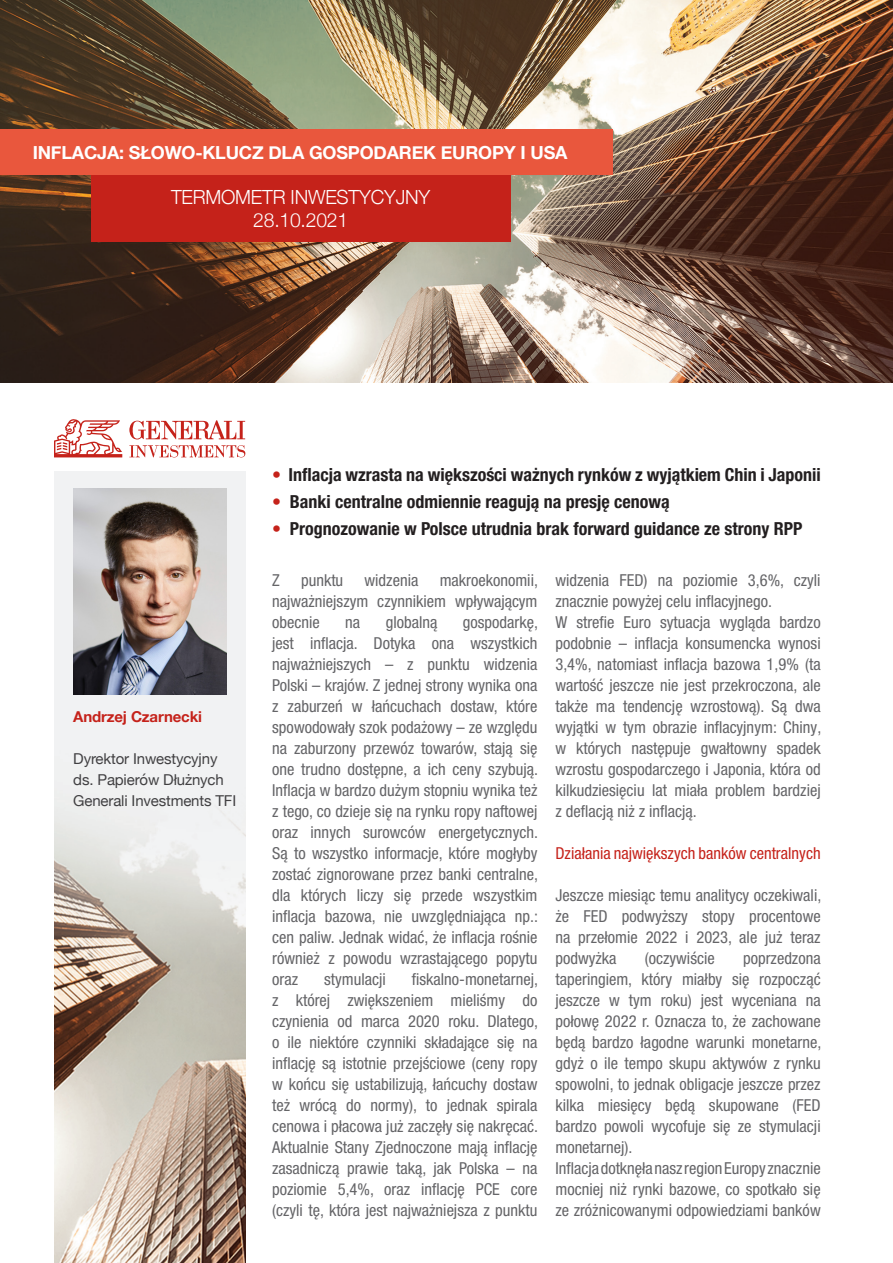
<style>
.page{position:relative;width:893px;height:1263px;background:#fff}
.page>*{position:absolute;margin:0;border:0;box-sizing:border-box;transform-origin:0 0}
.t1{font:300 19.5px "Helvetica Neue";letter-spacing:-.01em;color:#fff}
.t2{font:700 condensed 18px "Helvetica Neue LT Pro";color:#231f20}
.t3{font:700 18px "Helvetica Neue";letter-spacing:-.01em;color:#fff}
.t4{font:condensed 16.5px/21px "Helvetica Neue LT Pro";color:#656568;text-align:justify}
.t5{font:condensed 16.5px "Helvetica Neue LT Pro";color:#c5221a}
.t6{font:15px/21px "Helvetica Neue";letter-spacing:-.01em;color:#414042}
.t7{font:700 15px "Helvetica Neue";letter-spacing:-.01em;color:#c5221a}
.s1{font-weight:400;color:#c5221a}
.s2{color:#c5221a}
</style>
<div class="page">
<img style="left:0;top:0;width:893px;height:383px">
<svg style="left:54px;top:419px;width:68px;height:38px"></svg>
<svg style="left:129px;top:445px;width:116px;height:12px"></svg>
<svg style="left:129px;top:420px;width:116px;height:19px"></svg>
<img style="left:54px;top:471px;width:192px;height:792px">
<div style="left:91px;top:175px;width:420px;height:66px;background:#c5221a"></div>
<div style="left:0;top:129px;width:612px;height:46px;background:#e9573d"></div>
<img style="left:73px;top:489px;width:153px;height:205px">
<p class="t3" style="left:33px;top:139px;width:536px">INFLACJA: SŁOWO-KLUCZ DLA GOSPODAREK EUROPY I USA</p>
<p class="t1" style="left:171px;top:181px;width:261px">TERMOMETR INWESTYCYJNY</p>
<p class="t1" style="left:253px;top:204px;width:96px">28.10.2021</p>
<p class="t7" style="left:73px;top:705px;width:130px">Andrzej Czarnecki</p>
<p class="t6" style="left:73px;top:749px;width:152px">Dyrektor Inwestycyjny ds. Papierów Dłużnych</p>
<p class="t6" style="left:73px;top:791px;width:164px">Generali Investments TFI</p>
<p class="t2" style="left:272px;top:464px;width:550px"><span class="s1">•</span> Inflacja wzrasta na większości ważnych rynków z wyjątkiem Chin i Japonii</p>
<p class="t2" style="left:272px;top:491px;width:399px"><span class="s2">•</span> Banki centralne odmiennie reagują na presję cenową</p>
<p class="t2" style="left:272px;top:518px;width:532px"><span class="s2">•</span> Prognozowanie w Polsce utrudnia brak forward guidance ze strony RPP</p>
<p class="t4" style="left:272px;top:569px;width:9px">Z</p>
<p class="t4" style="left:301px;top:569px;width:44px">punktu</p>
<p class="t4" style="left:365px;top:569px;width:55px">widzenia</p>
<p class="t4" style="left:272px;top:569px;width:267px;text-indent:168px">makroekonomii, najważniejszym czynnikiem wpływającym obecnie</p>
<p class="t4" style="left:272px;top:611px;width:267px;text-indent:191px">gospodarkę, jest inflacja. Dotyka ona wszystkich najważniejszych – z punktu widzenia Polski – krajów. Z jednej strony wynika ona z zaburzeń w łańcuchach dostaw, które spowodowały szok podażowy – ze względu na zaburzony przewóz towarów, stają się one trudno dostępne, a ich ceny szybują.<br>Inflacja w bardzo dużym stopniu wynika też z tego, co dzieje się na rynku ropy naftowej oraz innych surowców energetycznych.<br>Są to wszystko informacje, które mogłyby zostać zignorowane przez banki centralne, dla których liczy się przede wszystkim inflacja bazowa, nie uwzględniająca np.: cen paliw. Jednak widać, że inflacja rośnie również z powodu wzrastającego popytu oraz</p>
<p class="t4" style="left:345px;top:611px;width:16px">na</p>
<p class="t4" style="left:386px;top:611px;width:53px">globalną</p>
<p class="t4" style="left:272px;top:968px;width:267px;text-indent:140px">fiskalno-monetarnej, z której zwiększeniem mieliśmy do czynienia od marca 2020 roku. Dlatego, o ile niektóre czynniki składające się na inflację są istotnie przejściowe (ceny ropy w końcu się ustabilizują, łańcuchy dostaw też wrócą do normy), to jednak spirala cenowa i płacowa już zaczęły się nakręcać.<br>Aktualnie Stany Zjednoczone mają inflację zasadniczą prawie taką, jak Polska – na poziomie 5,4%, oraz inflację PCE core (czyli tę, która jest najważniejsza z punktu</p>
<p class="t4" style="left:324px;top:968px;width:63px">stymulacji</p>
<p class="t4" style="left:555px;top:569px;width:267px">widzenia FED) na poziomie 3,6%, czyli znacznie powyżej celu inflacyjnego.</p>
<p class="t4" style="left:555px;top:611px;width:267px">W strefie Euro sytuacja wygląda bardzo podobnie – inflacja konsumencka wynosi 3,4%, natomiast inflacja bazowa 1,9% (ta wartość jeszcze nie jest przekroczona, ale także ma tendencję wzrostową). Są dwa wyjątki w tym obrazie inflacyjnym: Chiny, w których następuje gwałtowny spadek wzrostu gospodarczego i Japonia, która od kilkudziesięciu lat miała problem bardziej z deflacją niż z inflacją.</p>
<p class="t5" style="left:555px;top:843px;width:267px">Działania największych banków centralnych</p>
<p class="t4" style="left:555px;top:884px;width:267px">Jeszcze miesiąc temu analitycy oczekiwali, że FED podwyższy stopy procentowe na przełomie 2022 i 2023, ale już teraz podwyżka</p>
<p class="t4" style="left:645px;top:947px;width:71px">(oczywiście</p>
<p class="t4" style="left:555px;top:947px;width:267px;text-indent:188px">poprzedzona taperingiem, który miałby się rozpocząć jeszcze w tym roku) jest wyceniana na połowę 2022 r. Oznacza to, że zachowane będą bardzo łagodne warunki monetarne, gdyż o ile tempo skupu aktywów z rynku spowolni, to jednak obligacje jeszcze przez kilka miesięcy będą skupowane (FED bardzo powoli wycofuje się ze stymulacji monetarnej).</p>
<p class="t4" style="left:555px;top:1157px;width:267px">Inflacja dotknęła nasz region Europy znacznie mocniej niż rynki bazowe, co spotkało się ze zróżnicowanymi odpowiedziami banków</p>
</div>
